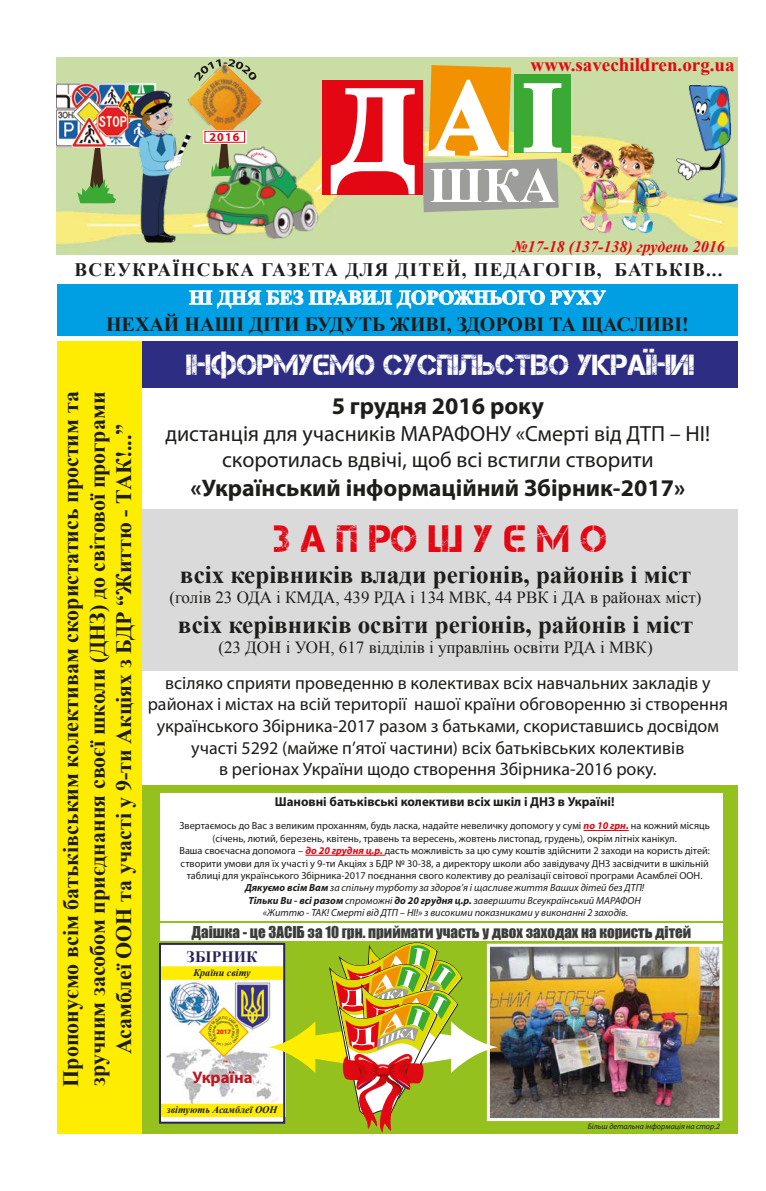
<style>
.page{position:relative;width:766px;height:1191px;background:#fff}
.page>*{position:absolute;margin:0;border:0;box-sizing:border-box;transform-origin:0 0}
.t1{font:700 50px "Times New Roman";color:#fff}
.t2{font:38px "Captureit";color:#e30613}
.t3{font:29px "Captureit";color:#fff}
.t4{font:700 25px "Times New Roman";color:#1d1d1b}
.t5{font:700 24px "Myriad Pro";color:#1d1d1b}
.t6{font:700 22px/26.4px "Times New Roman";color:#1d1d1b;text-align:center}
.t7{font:22px/26.4px "Myriad Pro";color:#1d1d1b;text-align:center}
.t8{font:700 20px "Times New Roman";color:#1d1d1b}
.t9{font:700 20px "Times New Roman";color:#fff}
.t10{font:700 19px "Times New Roman";letter-spacing:.06em;color:#1d1d1b}
.t11{font:700 19px "Times New Roman";color:#e30613}
.t12{font:18px/21.6px "Myriad Pro";color:#1d1d1b;text-align:center}
.t13{font:17px "Times New Roman";color:#1d1d1b}
.t14{font:700 16.8px "Myriad Pro";color:#be1622}
.t15{font:italic 700 16px "Times New Roman";color:#e30613}
.t16{font:700 15.8px "Times New Roman";color:#29235c}
.t17{font:15px "Impact";color:#3c3c3b}
.t18{font:700 13px "Myriad Pro";color:#1d1d1b}
.t19{font:700 12px "Myriad Pro";color:#e30613}
.t20{font:10.3px/12.4px "Myriad Pro";color:#1d1d1b;text-align:center}
.t21{font:italic 700 10.1px "Times New Roman";color:#1d1d1b}
.t22{font:italic 8px "Myriad Pro";color:#1d1d1b}
.t23{font:700 6.7px "Myriad Pro";color:#e30613}
.s1{font-weight:700;font-style:italic;color:#e30613}
.s2{font-weight:700;font-style:italic}
.s3{font-style:italic}
</style>
<div class="page">
<div style="left:103px;top:785px;width:634px;height:349px;background:#95c11f"></div>
<div style="left:160px;top:793px;width:562px;height:127px;background:#fff"></div>
<div style="left:119px;top:509px;width:618px;height:161px;background:#dadada"></div>
<div style="left:57px;top:342px;width:680px;height:46px;background:#2d2e83"></div>
<img style="left:57px;top:58px;width:680px;height:197px">
<div style="left:57px;top:284px;width:680px;height:52px;background:#009fe3"></div>
<div style="left:57px;top:342px;width:84px;height:792px;background:#ffed00"></div>
<svg style="left:189px;top:290px;width:114px;height:18px"></svg>
<svg style="left:309px;top:290px;width:235px;height:18px"></svg>
<svg style="left:550px;top:291px;width:55px;height:14px"></svg>
<img style="left:57px;top:83px;width:67px;height:65px">
<img style="left:124px;top:82px;width:75px;height:173px">
<svg style="left:77px;top:131px;width:39px;height:73px;background:#9fad7c"></svg>
<div style="left:322px;top:80px;width:101px;height:114px;background:#e30613"></div>
<svg style="left:330px;top:88px;width:86px;height:108px"></svg>
<img style="left:184px;top:62px;width:79px;height:79px">
<svg style="left:211px;top:118px;width:25px;height:12px"></svg>
<svg style="left:194px;top:59px;width:63px;height:22px"></svg>
<div style="left:203px;top:130px;width:43px;height:14px;background:#fff"></div>
<div style="left:204px;top:131px;width:41px;height:12px;border:1px solid #e30613"></div>
<img style="left:189px;top:139px;width:141px;height:110px">
<svg style="left:250px;top:152px;width:17px;height:6px"></svg>
<div style="left:514px;top:74px;width:57px;height:79px;background:#3aaa35"></div>
<svg style="left:422px;top:65px;width:140px;height:147px"></svg>
<img style="left:638px;top:85px;width:100px;height:119px">
<img style="left:569px;top:141px;width:99px;height:96px">
<div style="left:160px;top:944px;width:124px;height:178px;background:#fff"></div>
<img style="left:166px;top:1049px;width:101px;height:54px">
<img style="left:234px;top:982px;width:33px;height:47px">
<img style="left:169px;top:981px;width:49px;height:44px">
<div style="left:159px;top:966px;width:124px;height:13px;background:#ffed00;border:1px solid #ffed00"></div>
<div style="left:160px;top:1103px;width:124px;height:14px;background:#ffed00;border:1px solid #ffed00"></div>
<div style="left:159px;top:943px;width:126px;height:180px;border:2px solid #29235c"></div>
<img style="left:499px;top:947px;width:219px;height:170px">
<div style="left:486px;top:943px;width:236px;height:178px;border:3px solid #fff"></div>
<svg style="left:583px;top:830px;width:14px;height:1px"></svg>
<hr style="left:597px;top:830px;width:31px;height:1px;background:#e30613">
<hr style="left:305px;top:855px;width:79px;height:1px;background:#e30613">
<div style="left:160px;top:923px;width:562px;height:17px;background:#fff"></div>
<svg style="left:267px;top:920px;width:232px;height:212px"></svg>
<svg style="left:198px;top:1006px;width:51px;height:51px"></svg>
<p class="t19" style="left:209px;top:129px;width:32px">2016</p>
<h3 class="t11" style="left:530px;top:52px;width:205px">www.savechildren.org.ua</h3>
<h1 class="t1" style="left:428px;top:151px;width:129px">ШКА</h1>
<h3 class="t15" style="left:512px;top:235px;width:213px">№17-18 (137-138) грудень 2016</h3>
<h3 class="t10" style="left:75px;top:257px;width:649px">ВСЕУКРАЇНСЬКА ГАЗЕТА ДЛЯ ДІТЕЙ, ПЕДАГОГІВ, БАТЬКІВ...</h3>
<h3 class="t9" style="left:189px;top:284px;width:418px">НІ ДНЯ БЕЗ ПРАВИЛ ДОРОЖНЬОГО РУХУ</h3>
<h3 class="t8" style="left:106px;top:310px;width:584px">НЕХАЙ НАШІ ДІТИ БУДУТЬ ЖИВІ, ЗДОРОВІ ТА ЩАСЛИВІ!</h3>
<h3 class="t6" style="left:57px;top:1086px;width:697px;rotate:-90deg">Пропонуємо всім батьківським колективам скористатись простим та зручним засобом приєднання своєї школи (ДНЗ) до світової програми<br>Асамблеї ООН та участі у 9-ти Акціях з БДР “Життю - ТАК!...”</h3>
<h3 class="t3" style="left:186px;top:349px;width:509px">ІНФОРМУЄМО СУСПІЛЬСТВО УКРАЇНИ!</h3>
<h3 class="t5" style="left:332px;top:390px;width:213px">5 грудня 2016 року</h3>
<h3 class="t7" style="left:165px;top:420px;width:546px">дистанція для учасників МАРАФОНУ «Смерті від ДТП – НІ! скоротилась вдвічі, щоб всі встигли створити</h3>
<h3 class="t5" style="left:190px;top:472px;width:496px">«Український інформаційний Збірник-2017»</h3>
<h2 class="t2" style="left:274px;top:517px;width:334px">З А П РО Ш У Є М О</h2>
<h3 class="t4" style="left:180px;top:557px;width:512px">всіх керівників влади регіонів, районів і міст</h3>
<h3 class="t13" style="left:169px;top:586px;width:533px">(голів 23 ОДА і КМДА, 439 РДА і 134 МВК, 44 РВК і ДА в районах міст)</h3>
<h3 class="t4" style="left:178px;top:607px;width:516px">всіх керівників освіти регіонів, районів і міст</h3>
<h3 class="t13" style="left:218px;top:636px;width:435px">(23 ДОН і УОН, 617 відділів і управлінь освіти РДА і МВК)</h3>
<p class="t12" style="left:148px;top:671px;width:581px">всіляко сприяти проведенню в колективах всіх навчальних закладів у районах і містах на всій території нашої країни обговоренню зі створення українського Збірника-2017 разом з батьками, скориставшись досвідом участі 5292 (майже п’ятої частини) всіх батьківських колективів<br>в регіонах України щодо створення Збірника-2016 року.</p>
<p class="t18" style="left:275px;top:793px;width:341px">Шановні батьківські колективи всіх шкіл і ДНЗ в Україні!</p>
<p class="t20" style="left:179px;top:819px;width:532px">Звертаємось до Вас з великим проханням, будь ласка, надайте невеличку допомогу у сумі <span class="s1">по 10 грн.</span> на кожний місяць (січень, лютий, березень, квітень, травень та вересень, жовтень листопад, грудень), окрім літніх канікул.<br>Ваша своєчасна допомога – <span class="s1">до 20 грудня ц.р.</span> дасть можливість за цю суму коштів здійснити 2 заходи на користь дітей: створити умови для їх участі у 9-ти Акціях з БДР № 30-38, а директору школи або завідувачу ДНЗ засвідчити в шкільній таблиці для українського Збірника-2017 поєднання свого колективу до реалізації світової програми Асамблеї ООН.<br><span class="s2">Дякуємо всім Вам</span> <span class="s3">за спільну турботу за здоров’я і щасливе життя Ваших дітей без ДТП!<br></span><span class="s2">Тільки Ви - всі разом</span> <span class="s3">спроможні</span> <span class="s2">до 20 грудня ц.р.</span> <span class="s3">завершити Всеукраїнський МАРАФОН<br>«Життю - ТАК! Смерті від ДТП – НІ!» з високими показниками у виконанні 2 заходів.</span></p>
<h3 class="t17" style="left:191px;top:920px;width:501px">Даішка - це ЗАСІБ за 10 грн. приймати участь у двох заходах на користь дітей</h3>
<h3 class="t16" style="left:186px;top:945px;width:72px">ЗБІРНИК</h3>
<p class="t21" style="left:193px;top:965px;width:59px">Країни світу</p>
<p class="t23" style="left:216px;top:1027px;width:16px">2017</p>
<h3 class="t14" style="left:192px;top:1066px;width:62px">Україна</h3>
<p class="t21" style="left:167px;top:1102px;width:112px">звітують Асамблеї ООН</p>
<p class="t22" style="left:587px;top:1121px;width:134px">Більш детальна інформація на стор.2</p>
</div>
